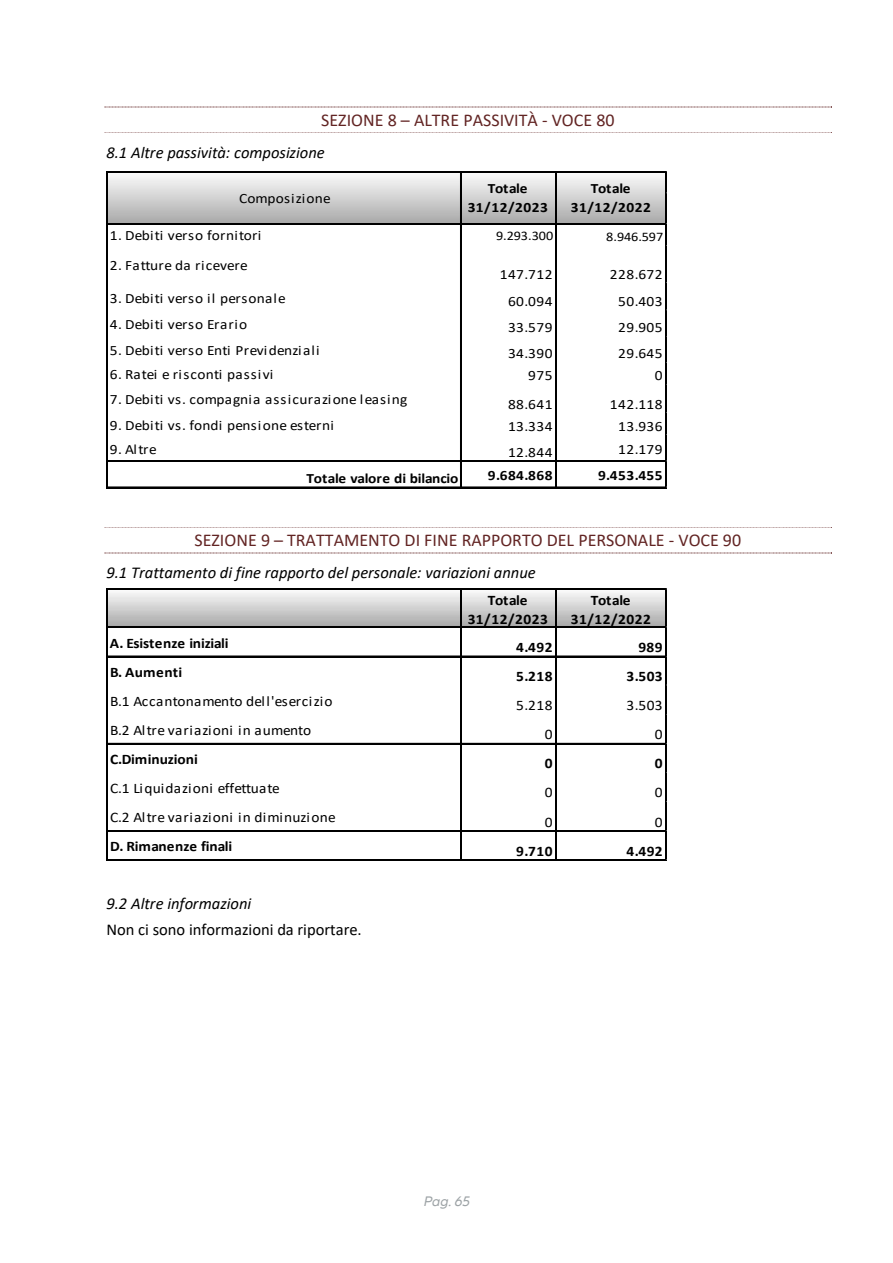
<style>
.page{position:relative;width:893px;height:1263px;background:#fff}
.page>*{position:absolute;margin:0;border:0;box-sizing:border-box;transform-origin:0 0}
.t1{font:18px "Calibri";color:#622423}
.t2{font:italic 16.5px "Calibri";color:#000}
.t3{font:16.5px/26.2px "Calibri";color:#000}
.t4{font:14.55px "Calibri";letter-spacing:.015em;color:#000;scale:1.06 1}
.t5{font:700 14.55px "Calibri";color:#000;scale:1.06 1}
.t6{font:700 14.55px/19px "Calibri";letter-spacing:.03em;color:#000;text-align:center;scale:1.06 1}
.t7{font:700 14.55px "Calibri";letter-spacing:.02em;color:#000;scale:1.06 1}
.t8{font:14.25px "Calibri";letter-spacing:.03em;color:#000;scale:1.08 1}
.t9{font:700 14.25px "Calibri";color:#000;scale:1.08 1}
.t10{font:700 14.25px/18.6px "Calibri";letter-spacing:.03em;color:#000;text-align:center;scale:1.08 1}
.t11{font:14.25px "Calibri";letter-spacing:.01em;color:#000;scale:1.08 1}
.t12{font:italic 14.25px "Allianz Neo W04";color:#9da3a6}
.t13{font:13.05px "Calibri";letter-spacing:-.015em;color:#000;scale:1.08 1}
.s1{font-style:italic}
</style>
<div class="page">
<svg style="left:104px;top:107px;width:727px;height:1px"></svg>
<svg style="left:104px;top:132px;width:727px;height:1px"></svg>
<img style="left:108px;top:172px;width:447px;height:51px">
<img style="left:557px;top:172px;width:108px;height:51px">
<hr style="left:108px;top:171px;width:559px;height:1px;background:#000">
<hr style="left:107px;top:223px;width:560px;height:1px;background:#000">
<hr style="left:108px;top:224px;width:559px;height:1px;background:#000">
<hr style="left:108px;top:461px;width:559px;height:1px;background:#000">
<hr style="left:106px;top:171px;width:2px;height:317px;background:#000">
<hr style="left:460px;top:172px;width:1px;height:316px;background:#000">
<hr style="left:461px;top:172px;width:1px;height:316px;background:#000">
<hr style="left:555px;top:172px;width:2px;height:316px;background:#000">
<hr style="left:108px;top:487px;width:559px;height:1px;background:#000">
<hr style="left:665px;top:172px;width:2px;height:316px;background:#000">
<svg style="left:104px;top:527px;width:727px;height:1px"></svg>
<svg style="left:104px;top:553px;width:727px;height:1px"></svg>
<hr style="left:108px;top:590px;width:559px;height:1px;background:#fafafa">
<hr style="left:108px;top:591px;width:559px;height:1px;background:#f8f8f8">
<hr style="left:108px;top:592px;width:559px;height:1px;background:#f6f6f6">
<hr style="left:108px;top:593px;width:559px;height:1px;background:#f2f2f2">
<hr style="left:108px;top:594px;width:559px;height:1px;background:#f0f0f0">
<hr style="left:108px;top:595px;width:559px;height:2px;background:#eee">
<hr style="left:108px;top:597px;width:559px;height:1px;background:#ececec">
<hr style="left:108px;top:598px;width:559px;height:1px;background:#e8e8e8">
<hr style="left:108px;top:599px;width:559px;height:1px;background:#e6e6e6">
<hr style="left:108px;top:600px;width:559px;height:1px;background:#e4e4e4">
<hr style="left:108px;top:601px;width:559px;height:1px;background:#e2e2e2">
<hr style="left:108px;top:602px;width:559px;height:1px;background:#dedede">
<hr style="left:108px;top:603px;width:559px;height:1px;background:#dcdcdc">
<hr style="left:108px;top:604px;width:559px;height:2px;background:#dadada">
<hr style="left:108px;top:606px;width:559px;height:1px;background:#d7d7d7">
<hr style="left:108px;top:607px;width:559px;height:1px;background:#d4d4d4">
<hr style="left:108px;top:608px;width:559px;height:1px;background:#d2d2d2">
<hr style="left:108px;top:609px;width:559px;height:1px;background:#d0d0d0">
<hr style="left:108px;top:610px;width:559px;height:1px;background:#cdcdcd">
<hr style="left:108px;top:611px;width:559px;height:1px;background:#c9c9c9">
<hr style="left:108px;top:612px;width:559px;height:1px;background:#c7c7c7">
<hr style="left:108px;top:613px;width:559px;height:2px;background:#c5c5c5">
<hr style="left:108px;top:615px;width:559px;height:1px;background:#c3c3c3">
<hr style="left:108px;top:616px;width:559px;height:1px;background:#bfbfbf">
<hr style="left:108px;top:617px;width:559px;height:1px;background:#bdbdbd">
<hr style="left:108px;top:618px;width:559px;height:1px;background:#bababa">
<hr style="left:108px;top:619px;width:559px;height:1px;background:#b9b9b9">
<hr style="left:108px;top:620px;width:559px;height:1px;background:#b6b6b6">
<hr style="left:108px;top:621px;width:559px;height:1px;background:#b3b3b3">
<hr style="left:108px;top:622px;width:559px;height:1px;background:#b0b0b0">
<hr style="left:108px;top:623px;width:559px;height:2px;background:#afafaf">
<hr style="left:108px;top:625px;width:559px;height:1px;background:#adadad">
<hr style="left:108px;top:626px;width:559px;height:1px;background:#a9a9a9">
<hr style="left:108px;top:589px;width:559px;height:1px;background:#000">
<hr style="left:108px;top:627px;width:559px;height:1px;background:#000">
<hr style="left:108px;top:656px;width:559px;height:1px;background:#000">
<hr style="left:108px;top:743px;width:559px;height:1px;background:#000">
<hr style="left:107px;top:830px;width:560px;height:1px;background:#000">
<hr style="left:108px;top:831px;width:559px;height:1px;background:#000">
<hr style="left:106px;top:589px;width:2px;height:272px;background:#000">
<hr style="left:460px;top:590px;width:1px;height:271px;background:#000">
<hr style="left:461px;top:590px;width:1px;height:271px;background:#000">
<hr style="left:555px;top:590px;width:2px;height:271px;background:#000">
<hr style="left:108px;top:860px;width:559px;height:1px;background:#000">
<hr style="left:665px;top:590px;width:2px;height:271px;background:#000">
<p class="t1" style="left:321px;top:107px;width:295px">SEZIONE 8 – ALTRE PASSIVITÀ - VOCE 80</p>
<p class="t2" style="left:106px;top:141px;width:220px">8.1 Altre passività: composizione</p>
<p class="t11" style="left:239px;top:188px;width:86px">Composizione</p>
<p class="t10" style="left:468px;top:179px;width:76px">Totale<br>31/12/2023</p>
<p class="t10" style="left:571px;top:179px;width:76px">Totale<br>31/12/2022</p>
<p class="t8" style="left:110px;top:226px;width:142px">1. Debiti verso fornitori</p>
<p class="t13" style="left:496px;top:227px;width:54px">9.293.300</p>
<p class="t13" style="left:606px;top:228px;width:54px">8.946.597</p>
<p class="t8" style="left:110px;top:255px;width:129px">2. Fatture da ricevere</p>
<p class="t8" style="left:500px;top:264px;width:50px">147.712</p>
<p class="t8" style="left:610px;top:264px;width:50px">228.672</p>
<p class="t8" style="left:110px;top:288px;width:164px">3. Debiti verso il personale</p>
<p class="t8" style="left:508px;top:291px;width:43px">60.094</p>
<p class="t8" style="left:618px;top:291px;width:43px">50.403</p>
<p class="t8" style="left:110px;top:314px;width:129px">4. Debiti verso Erario</p>
<p class="t8" style="left:508px;top:317px;width:43px">33.579</p>
<p class="t8" style="left:618px;top:317px;width:43px">29.905</p>
<p class="t8" style="left:110px;top:341px;width:196px">5. Debiti verso Enti Previdenziali</p>
<p class="t8" style="left:508px;top:344px;width:43px">34.390</p>
<p class="t8" style="left:618px;top:344px;width:43px">29.645</p>
<p class="t8" style="left:110px;top:365px;width:153px">6. Ratei e risconti passivi</p>
<p class="t8" style="left:528px;top:366px;width:24px">975</p>
<p class="t8" style="left:655px;top:366px;width:9px">0</p>
<p class="t8" style="left:110px;top:390px;width:277px">7. Debiti vs. compagnia assicurazione leasing</p>
<p class="t8" style="left:508px;top:394px;width:43px">88.641</p>
<p class="t8" style="left:610px;top:394px;width:50px">142.118</p>
<p class="t8" style="left:110px;top:415px;width:209px">9. Debiti vs. fondi pensione esterni</p>
<p class="t8" style="left:508px;top:416px;width:43px">13.334</p>
<p class="t8" style="left:618px;top:416px;width:43px">13.936</p>
<p class="t8" style="left:110px;top:439px;width:45px">9. Altre</p>
<p class="t8" style="left:508px;top:442px;width:43px">12.844</p>
<p class="t8" style="left:618px;top:439px;width:43px">12.179</p>
<p class="t9" style="left:307px;top:468px;width:142px">Totale valore di bilancio</p>
<p class="t9" style="left:488px;top:465px;width:61px">9.684.868</p>
<p class="t9" style="left:598px;top:465px;width:61px">9.453.455</p>
<p class="t1" style="left:194px;top:528px;width:548px">SEZIONE 9 – TRATTAMENTO DI FINE RAPPORTO DEL PERSONALE - VOCE 90</p>
<p class="t2" style="left:106px;top:561px;width:431px">9.1 Trattamento di fine rapporto del personale: variazioni annue</p>
<p class="t6" style="left:468px;top:590px;width:77px">Totale<br>31/12/2023</p>
<p class="t6" style="left:571px;top:590px;width:77px">Totale<br>31/12/2022</p>
<p class="t5" style="left:110px;top:632px;width:113px">A. Esistenze iniziali</p>
<p class="t5" style="left:516px;top:637px;width:36px">4.492</p>
<p class="t5" style="left:638px;top:637px;width:24px">989</p>
<p class="t7" style="left:110px;top:661px;width:70px">B. Aumenti</p>
<p class="t5" style="left:516px;top:666px;width:36px">5.218</p>
<p class="t5" style="left:626px;top:666px;width:36px">3.503</p>
<p class="t4" style="left:110px;top:691px;width:211px">B.1 Accantonamento dell'esercizio</p>
<p class="t4" style="left:516px;top:695px;width:36px">5.218</p>
<p class="t4" style="left:626px;top:695px;width:36px">3.503</p>
<p class="t4" style="left:110px;top:720px;width:191px">B.2 Altre variazioni in aumento</p>
<p class="t4" style="left:545px;top:724px;width:9px">0</p>
<p class="t4" style="left:655px;top:724px;width:9px">0</p>
<p class="t5" style="left:110px;top:749px;width:84px">C.Diminuzioni</p>
<p class="t5" style="left:545px;top:753px;width:9px">0</p>
<p class="t5" style="left:655px;top:753px;width:9px">0</p>
<p class="t4" style="left:110px;top:778px;width:162px">C.1 Liquidazioni effettuate</p>
<p class="t4" style="left:545px;top:782px;width:9px">0</p>
<p class="t4" style="left:655px;top:782px;width:9px">0</p>
<p class="t4" style="left:110px;top:807px;width:214px">C.2 Altre variazioni in diminuzione</p>
<p class="t4" style="left:545px;top:812px;width:9px">0</p>
<p class="t4" style="left:655px;top:812px;width:9px">0</p>
<p class="t5" style="left:110px;top:836px;width:117px">D. Rimanenze finali</p>
<p class="t5" style="left:516px;top:840px;width:36px">9.710</p>
<p class="t5" style="left:626px;top:840px;width:36px">4.492</p>
<p class="t3" style="left:106px;top:890px;width:257px"><span class="s1">9.2 Altre informazioni<br></span>Non ci sono informazioni da riportare.</p>
<p class="t12" style="left:423px;top:1193px;width:51px">Pag.65</p>
</div>
